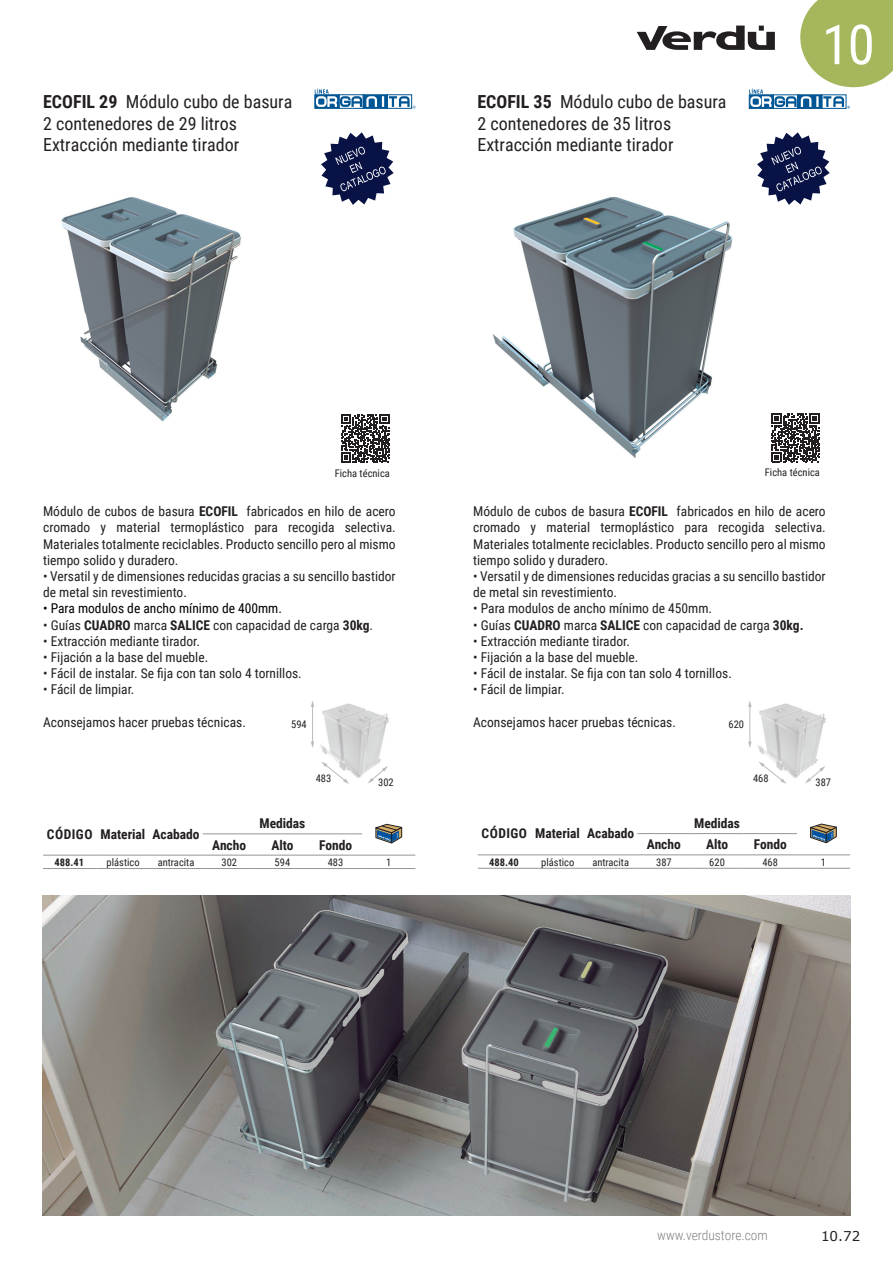
<style>
.page{position:relative;width:893px;height:1263px;background:#fff}
.page>*{position:absolute;margin:0;border:0;box-sizing:border-box;transform-origin:0 0}
.t1{font:55.2px "Roboto Condensed";color:#fff}
.t2{font:18px "Roboto Condensed";color:#231f20}
.t3{font:13.5px/16.2px "Roboto Condensed";color:#231f20;text-align:justify}
.t4{font:700 13.5px "Roboto Condensed";color:#231f20}
.t5{font:13.5px "Roboto Condensed";color:#000}
.t6{font:300 13.5px "Roboto Condensed";color:#808285}
.t7{font:13.5px "Verdana";color:#231f20}
.t8{font:10.5px "Roboto Condensed";color:#231f20}
.t9{font:700 10.5px "Roboto Condensed";color:#231f20}
.s1{font-weight:700}
</style>
<div class="page">
<svg style="left:321px;top:132px;width:73px;height:73px"></svg>
<svg style="left:757px;top:132px;width:73px;height:73px"></svg>
<svg style="left:315px;top:88px;width:101px;height:21px"></svg>
<svg style="left:637px;top:0;width:256px;height:109px"></svg>
<hr style="left:203px;top:833px;width:53px;height:1px;background:#939598">
<hr style="left:256px;top:833px;width:53px;height:1px;background:#939598">
<hr style="left:309px;top:833px;width:53px;height:1px;background:#939598">
<hr style="left:43px;top:855px;width:53px;height:1px;background:#939598">
<hr style="left:96px;top:855px;width:53px;height:1px;background:#939598">
<hr style="left:149px;top:855px;width:54px;height:1px;background:#939598">
<hr style="left:203px;top:855px;width:53px;height:1px;background:#939598">
<hr style="left:256px;top:855px;width:53px;height:1px;background:#939598">
<hr style="left:309px;top:855px;width:53px;height:1px;background:#939598">
<hr style="left:362px;top:855px;width:53px;height:1px;background:#939598">
<hr style="left:256px;top:868px;width:53px;height:1px;background:#939598">
<hr style="left:309px;top:868px;width:53px;height:1px;background:#939598">
<hr style="left:362px;top:868px;width:53px;height:1px;background:#939598">
<hr style="left:43px;top:868px;width:53px;height:1px;background:#939598">
<hr style="left:96px;top:868px;width:53px;height:1px;background:#939598">
<hr style="left:149px;top:868px;width:54px;height:1px;background:#939598">
<hr style="left:203px;top:868px;width:53px;height:1px;background:#939598">
<svg style="left:376px;top:824px;width:26px;height:19px"></svg>
<hr style="left:637px;top:833px;width:53px;height:1px;background:#939598">
<hr style="left:690px;top:833px;width:54px;height:1px;background:#939598">
<hr style="left:744px;top:833px;width:53px;height:1px;background:#939598">
<hr style="left:478px;top:854px;width:53px;height:1px;background:#939598">
<hr style="left:531px;top:854px;width:53px;height:1px;background:#939598">
<hr style="left:584px;top:854px;width:53px;height:1px;background:#939598">
<hr style="left:637px;top:854px;width:53px;height:1px;background:#939598">
<hr style="left:690px;top:854px;width:54px;height:1px;background:#939598">
<hr style="left:744px;top:854px;width:53px;height:1px;background:#939598">
<hr style="left:797px;top:854px;width:53px;height:1px;background:#939598">
<hr style="left:690px;top:868px;width:54px;height:1px;background:#939598">
<hr style="left:744px;top:868px;width:53px;height:1px;background:#939598">
<hr style="left:797px;top:868px;width:53px;height:1px;background:#939598">
<hr style="left:478px;top:868px;width:53px;height:1px;background:#939598">
<hr style="left:531px;top:868px;width:53px;height:1px;background:#939598">
<hr style="left:584px;top:868px;width:53px;height:1px;background:#939598">
<hr style="left:637px;top:868px;width:53px;height:1px;background:#939598">
<svg style="left:810px;top:824px;width:26px;height:19px"></svg>
<img style="left:61px;top:197px;width:181px;height:225px">
<img style="left:493px;top:196px;width:240px;height:262px">
<img style="left:43px;top:895px;width:807px;height:320px">
<svg style="left:311px;top:701px;width:78px;height:83px"></svg>
<svg style="left:748px;top:701px;width:78px;height:83px"></svg>
<svg style="left:341px;top:414px;width:49px;height:49px"></svg>
<svg style="left:771px;top:413px;width:49px;height:49px"></svg>
<p class="t2" style="left:43px;top:89px;width:251px"><span class="s1">ECOFIL 29</span> Módulo cubo de basura</p>
<p class="t2" style="left:43px;top:110px;width:195px">2 contenedores de 29 litros</p>
<p class="t2" style="left:43px;top:132px;width:198px">Extracción mediante tirador</p>
<p class="t2" style="left:477px;top:89px;width:251px"><span class="s1">ECOFIL 35</span> Módulo cubo de basura</p>
<p class="t2" style="left:477px;top:110px;width:195px">2 contenedores de 35 litros</p>
<p class="t2" style="left:477px;top:132px;width:198px">Extracción mediante tirador</p>
<h1 class="t1" style="left:822px;top:6px;width:54px">10</h1>
<p class="t8" style="left:335px;top:465px;width:57px">Ficha técnica</p>
<p class="t8" style="left:765px;top:465px;width:57px">Ficha técnica</p>
<p class="t3" style="left:43px;top:503px;width:354px">Módulo de cubos de basura <span class="s1">ECOFIL</span> fabricados en hilo de acero cromado y material termoplástico para recogida selectiva.<br>Materiales totalmente reciclables. Producto sencillo pero al mismo tiempo solido y duradero.</p>
<p class="t3" style="left:43px;top:568px;width:354px">• Versatil y de dimensiones reducidas gracias a su sencillo bastidor de metal sin revestimiento.</p>
<p class="t5" style="left:43px;top:599px;width:240px">• Para modulos de ancho mínimo de 400mm.</p>
<p class="t3" style="left:43px;top:616px;width:332px">• Guías <span class="s1">CUADRO</span> marca <span class="s1">SALICE</span> con capacidad de carga <span class="s1">30kg</span>.</p>
<p class="t3" style="left:43px;top:632px;width:158px">• Extracción mediante tirador.</p>
<p class="t3" style="left:43px;top:649px;width:167px">• Fijación a la base del mueble.</p>
<p class="t3" style="left:43px;top:665px;width:260px">• Fácil de instalar. Se fija con tan solo 4 tornillos.</p>
<p class="t3" style="left:43px;top:681px;width:93px">• Fácil de limpiar.</p>
<p class="t3" style="left:43px;top:713px;width:204px">Aconsejamos hacer pruebas técnicas.</p>
<p class="t3" style="left:473px;top:503px;width:354px">Módulo de cubos de basura <span class="s1">ECOFIL</span> fabricados en hilo de acero cromado y material termoplástico para recogida selectiva.<br>Materiales totalmente reciclables. Producto sencillo pero al mismo tiempo solido y duradero.</p>
<p class="t3" style="left:473px;top:568px;width:354px">• Versatil y de dimensiones reducidas gracias a su sencillo bastidor de metal sin revestimiento.</p>
<p class="t3" style="left:473px;top:600px;width:240px">• Para modulos de ancho mínimo de 450mm.</p>
<p class="t3" style="left:473px;top:616px;width:332px">• Guías <span class="s1">CUADRO</span> marca <span class="s1">SALICE</span> con capacidad de carga <span class="s1">30kg.</span></p>
<p class="t3" style="left:473px;top:632px;width:158px">• Extracción mediante tirador.</p>
<p class="t3" style="left:473px;top:649px;width:167px">• Fijación a la base del mueble.</p>
<p class="t3" style="left:473px;top:665px;width:260px">• Fácil de instalar. Se fija con tan solo 4 tornillos.</p>
<p class="t3" style="left:473px;top:681px;width:93px">• Fácil de limpiar.</p>
<p class="t8" style="left:291px;top:716px;width:17px">594</p>
<p class="t3" style="left:473px;top:713px;width:204px">Aconsejamos hacer pruebas técnicas.</p>
<p class="t8" style="left:728px;top:716px;width:17px">620</p>
<p class="t4" style="left:47px;top:824px;width:47px">CÓDIGO</p>
<p class="t4" style="left:100px;top:824px;width:46px">Material</p>
<p class="t4" style="left:153px;top:824px;width:49px">Acabado</p>
<p class="t8" style="left:316px;top:771px;width:17px">483</p>
<p class="t8" style="left:753px;top:771px;width:17px">468</p>
<p class="t8" style="left:378px;top:774px;width:17px">302</p>
<p class="t8" style="left:815px;top:774px;width:17px">387</p>
<p class="t4" style="left:259px;top:814px;width:47px">Medidas</p>
<p class="t4" style="left:212px;top:835px;width:35px">Ancho</p>
<p class="t4" style="left:271px;top:835px;width:24px">Alto</p>
<p class="t4" style="left:319px;top:835px;width:35px">Fondo</p>
<p class="t4" style="left:482px;top:824px;width:47px">CÓDIGO</p>
<p class="t4" style="left:535px;top:824px;width:46px">Material</p>
<p class="t4" style="left:587px;top:824px;width:49px">Acabado</p>
<p class="t4" style="left:694px;top:813px;width:47px">Medidas</p>
<p class="t4" style="left:647px;top:835px;width:35px">Ancho</p>
<p class="t4" style="left:706px;top:835px;width:24px">Alto</p>
<p class="t4" style="left:754px;top:835px;width:35px">Fondo</p>
<p class="t9" style="left:55px;top:855px;width:31px">488.41</p>
<p class="t8" style="left:107px;top:855px;width:35px">plástico</p>
<p class="t8" style="left:158px;top:855px;width:38px">antracita</p>
<p class="t8" style="left:222px;top:855px;width:17px">302</p>
<p class="t8" style="left:275px;top:855px;width:17px">594</p>
<p class="t8" style="left:328px;top:855px;width:17px">483</p>
<p class="t8" style="left:386px;top:855px;width:7px">1</p>
<p class="t9" style="left:489px;top:854px;width:31px">488.40</p>
<p class="t8" style="left:541px;top:854px;width:35px">plástico</p>
<p class="t8" style="left:592px;top:854px;width:38px">antracita</p>
<p class="t8" style="left:656px;top:854px;width:17px">387</p>
<p class="t8" style="left:709px;top:854px;width:17px">620</p>
<p class="t8" style="left:762px;top:854px;width:17px">468</p>
<p class="t8" style="left:821px;top:854px;width:7px">1</p>
<p class="t6" style="left:657px;top:1225px;width:112px">www.verdustore.com</p>
<p class="t7" style="left:821px;top:1227px;width:41px">10.72</p>
</div>
